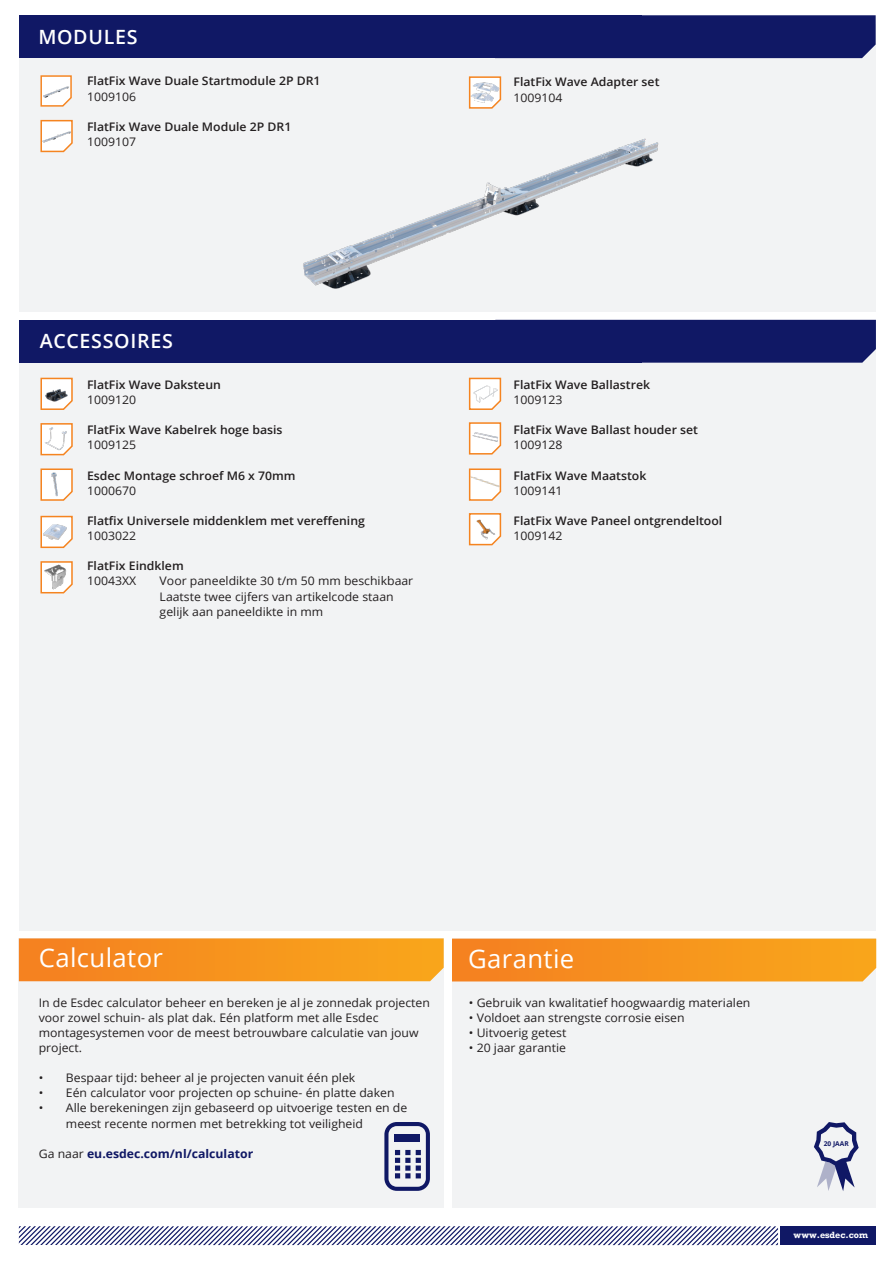
<style>
.page{position:relative;width:893px;height:1263px;background:#fff}
.page>*{position:absolute;margin:0;border:0;box-sizing:border-box;transform-origin:0 0}
.t1{font:25.65px "Open Sans";letter-spacing:.015em;color:#fff}
.t2{font:600 19.65px "Open Sans";letter-spacing:.035em;color:#fff}
.t3{font:11.85px/15.1px "Open Sans";color:#231f20;scale:1.04 1}
.t4{font:600 11.85px/15.1px "Open Sans";color:#231f20;scale:1.04 1}
.t5{font:700 11.85px "Open Sans";color:#101865;scale:1.04 1}
.t6{font:700 8.4px "Rockwell";color:#fff}
.t7{font:700 6.6px "Open Sans";color:#101865}
.s1{font-weight:400}
.s2{font-weight:400;color:#231f20}
</style>
<div class="page">
<div style="left:780px;top:1226px;width:96px;height:19px;background:#101865"></div>
<div style="left:19px;top:939px;width:425px;height:269px;background:#f2f3f4"></div>
<svg style="left:19px;top:938px;width:425px;height:43px;background:#f69420"></svg>
<svg style="left:18px;top:1122px;width:760px;height:124px"></svg>
<div style="left:394px;top:1134px;width:26px;height:8px;background:#101865"></div>
<div style="left:452px;top:939px;width:424px;height:269px;background:#f2f3f4"></div>
<svg style="left:814px;top:1122px;width:45px;height:69px"></svg>
<svg style="left:452px;top:939px;width:424px;height:42px;background:#f6931e"></svg>
<div style="left:19px;top:25px;width:857px;height:287px;background:#f2f3f4"></div>
<svg style="left:40px;top:75px;width:32px;height:32px"></svg>
<div style="left:19px;top:15px;width:622px;height:43px;background:#101865"></div>
<div style="left:641px;top:15px;width:235px;height:43px;background:#101865"></div>
<svg style="left:468px;top:76px;width:34px;height:33px"></svg>
<div style="left:642px;top:320px;width:234px;height:43px;background:#101865"></div>
<div style="left:19px;top:320px;width:623px;height:43px;background:#101865"></div>
<svg style="left:468px;top:377px;width:34px;height:34px"></svg>
<svg style="left:40px;top:377px;width:33px;height:34px"></svg>
<svg style="left:468px;top:421px;width:34px;height:34px"></svg>
<svg style="left:40px;top:422px;width:33px;height:34px"></svg>
<svg style="left:40px;top:515px;width:33px;height:34px"></svg>
<svg style="left:40px;top:119px;width:33px;height:34px"></svg>
<svg style="left:40px;top:468px;width:33px;height:33px"></svg>
<svg style="left:40px;top:560px;width:33px;height:34px"></svg>
<img style="left:303px;top:138px;width:356px;height:151px">
<svg style="left:468px;top:468px;width:34px;height:33px"></svg>
<svg style="left:468px;top:512px;width:34px;height:34px"></svg>
<p class="t2" style="left:38px;top:24px;width:101px">MODULES</p>
<p class="t4" style="left:87px;top:73px;width:226px">FlatFix Wave Duale Startmodule 2P DR1<br><span class="s1">1009106</span></p>
<p class="t4" style="left:87px;top:119px;width:198px">FlatFix Wave Duale Module 2P DR1<br><span class="s1">1009107</span></p>
<p class="t2" style="left:40px;top:327px;width:135px">ACCESSOIRES</p>
<p class="t4" style="left:87px;top:377px;width:130px">FlatFix Wave Daksteun<br><span class="s1">1009120</span></p>
<p class="t4" style="left:87px;top:422px;width:189px">FlatFix Wave Kabelrek hoge basis<br><span class="s1">1009125</span></p>
<p class="t4" style="left:87px;top:467px;width:202px">Esdec Montage schroef M6 x 70mm<br><span class="s1">1000670</span></p>
<p class="t4" style="left:87px;top:513px;width:269px">Flatfix Universele middenklem met vereffening<br><span class="s1">1003022</span></p>
<p class="t4" style="left:87px;top:558px;width:94px">FlatFix Eindklem<br><span class="s1">10043XX</span></p>
<p class="t3" style="left:160px;top:573px;width:245px">Voor paneeldikte 30 t/m 50 mm beschikbaar<br>Laatste twee cijfers van artikelcode staan gelijk aan paneeldikte in mm</p>
<p class="t4" style="left:513px;top:74px;width:142px">FlatFix Wave Adapter set<br><span class="s1">1009104</span></p>
<p class="t4" style="left:513px;top:377px;width:133px">FlatFix Wave Ballastrek<br><span class="s1">1009123</span></p>
<p class="t4" style="left:513px;top:422px;width:179px">FlatFix Wave Ballast houder set<br><span class="s1">1009128</span></p>
<p class="t4" style="left:513px;top:467px;width:129px">FlatFix Wave Maatstok<br><span class="s1">1009141</span></p>
<p class="t4" style="left:513px;top:513px;width:202px">FlatFix Wave Paneel ontgrendeltool<br><span class="s1">1009142</span></p>
<p class="t1" style="left:39px;top:940px;width:126px">Calculator</p>
<p class="t3" style="left:39px;top:994px;width:378px">In de Esdec calculator beheer en bereken je al je zonnedak projecten voor zowel schuin- als plat dak. Eén platform met alle Esdec montagesystemen voor de meest betrouwbare calculatie van jouw project.</p>
<p class="t3" style="left:39px;top:1070px;width:306px">• Bespaar tijd: beheer al je projecten vanuit één plek</p>
<p class="t3" style="left:39px;top:1085px;width:344px">• Eén calculator voor projecten op schuine- én platte daken</p>
<p class="t3" style="left:66px;top:1100px;width:330px;text-indent:-27px">• Alle berekeningen zijn gebaseerd op uitvoerige testen en de meest recente normen met betrekking tot veiligheid</p>
<p class="t5" style="left:39px;top:1145px;width:208px"><span class="s2">Ga naar</span> eu.esdec.com/nl/calculator</p>
<p class="t1" style="left:468px;top:941px;width:108px">Garantie</p>
<p class="t3" style="left:469px;top:994px;width:272px">• Gebruik van kwalitatief hoogwaardig materialen</p>
<p class="t3" style="left:469px;top:1009px;width:209px">• Voldoet aan strengste corrosie eisen</p>
<p class="t3" style="left:469px;top:1025px;width:95px">• Uitvoerig getest</p>
<p class="t3" style="left:469px;top:1040px;width:95px">• 20 jaar garantie</p>
<p class="t7" style="left:824px;top:1138px;width:26px">20 JAAR</p>
<p class="t6" style="left:794px;top:1229px;width:76px">www.esdec.com</p>
</div>
